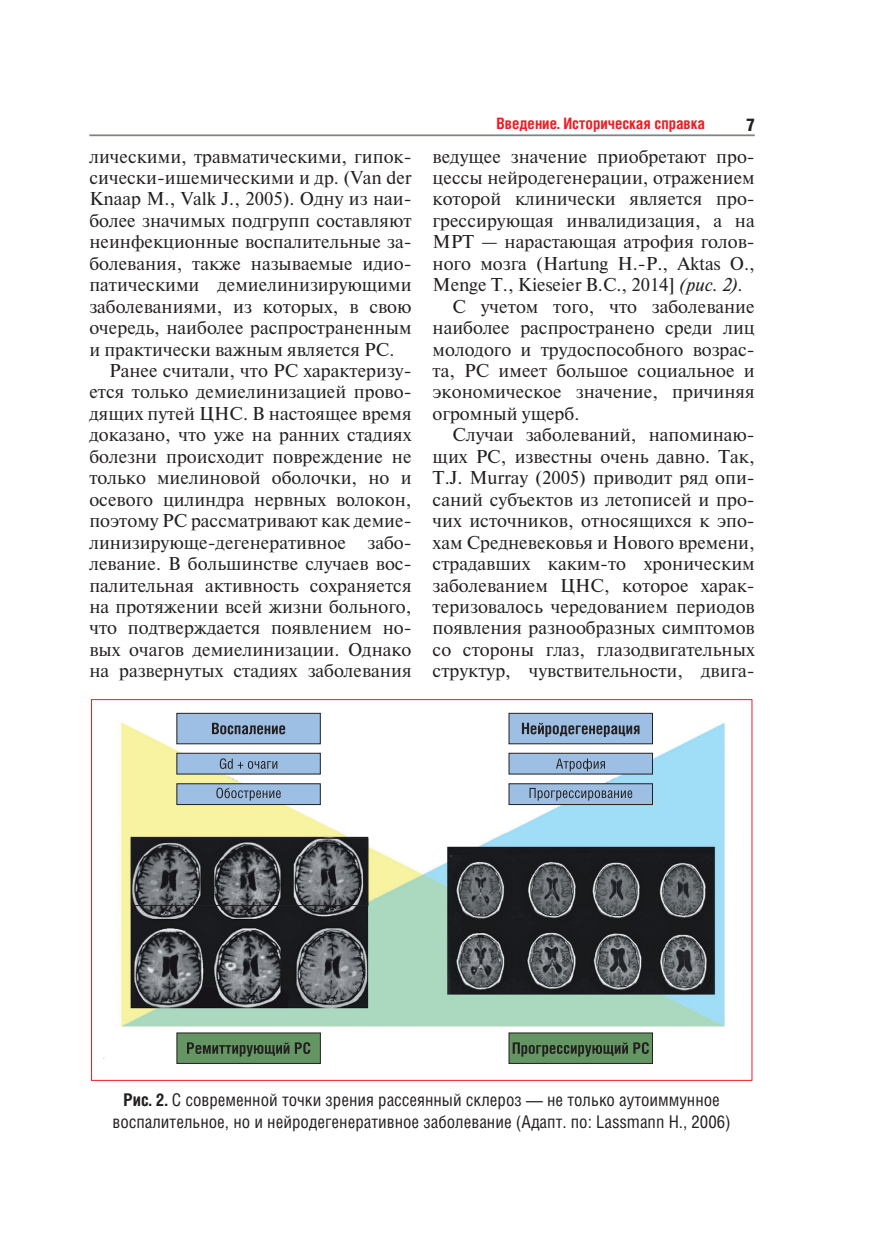
<style>
.page{position:relative;width:869px;height:1241px;background:#fff}
.page>*{position:absolute;margin:0;border:0;box-sizing:border-box;transform-origin:0 0}
.Основной_текст{font:17.5px/21.3px "Newton C";color:#231f20;text-align:justify}
.Рисунок-подпись{font:17.5px/21.3px "Helios Cond";color:#231f20;text-align:center}
.Колонцифра-2{font:900 17.5px "Helios Cond";color:#231f20}
.t1{font:700 15.75px "Helios Cond";color:#ee1d23}
.s1{font-style:italic}
.s2{font-weight:700}
</style>
<div class="page">
<hr style="left:89px;top:134px;width:665px;height:2px;background:#808285">
<img style="left:120px;top:712px;width:605px;height:346px">
<div style="left:131px;top:837px;width:237px;height:68px;border:1px solid #231f20"></div>
<div style="left:176px;top:712px;width:144px;height:32px;background:#9dbfe3;border:1px solid #231f20"></div>
<svg style="left:212px;top:722px;width:73px;height:12px"></svg>
<div style="left:176px;top:752px;width:144px;height:22px;background:#9dbfe3;border:1px solid #231f20"></div>
<div style="left:176px;top:783px;width:144px;height:22px;background:#9dbfe3;border:1px solid #231f20"></div>
<svg style="left:220px;top:758px;width:57px;height:10px"></svg>
<svg style="left:216px;top:787px;width:64px;height:13px"></svg>
<div style="left:508px;top:712px;width:144px;height:32px;background:#9dbfe3;border:1px solid #231f20"></div>
<svg style="left:521px;top:722px;width:118px;height:15px"></svg>
<div style="left:508px;top:752px;width:144px;height:22px;background:#9dbfe3;border:1px solid #231f20"></div>
<div style="left:508px;top:783px;width:144px;height:22px;background:#9dbfe3;border:1px solid #231f20"></div>
<svg style="left:556px;top:758px;width:48px;height:13px"></svg>
<svg style="left:529px;top:787px;width:103px;height:13px"></svg>
<div style="left:176px;top:1032px;width:145px;height:31px;background:#649663"></div>
<svg style="left:187px;top:1042px;width:102px;height:14px"></svg>
<svg style="left:295px;top:1042px;width:15px;height:11px"></svg>
<div style="left:508px;top:1032px;width:144px;height:31px;background:#649663"></div>
<svg style="left:512px;top:1042px;width:115px;height:14px"></svg>
<svg style="left:633px;top:1042px;width:15px;height:11px"></svg>
<p class="Основной_текст" style="left:89px;top:145px;width:323px">лическими, травматическими, гипок&shy;сически-ишемическими и др. (Van der Knaap M., Valk J., 2005). Одну из наи&shy;более значимых подгрупп составляют неинфекционные воспалительные за&shy;болевания, также называемые идио&shy;патическими демиелинизирующими заболеваниями, из которых, в свою очередь, наиболее распространенным и практически важным является PC.</p>
<p class="Основной_текст" style="left:89px;top:360px;width:323px;text-align:left;text-indent:20px">Ранее считали, что PC характеризу&shy;ется только демиелинизацией прово&shy;дящих путей ЦНС. В настоящее время доказано, что уже на ранних стадиях болезни происходит повреждение не только миелиновой оболочки, но и осевого цилиндра нервных волокон, поэтому PC рассматривают как демие&shy;линизирующе-дегенеративное забо&shy;левание. В большинстве случаев вос&shy;палительная активность сохраняется на протяжении всей жизни больного, что подтверждается появлением но&shy;вых очагов демиелинизации. Однако на развернутых стадиях заболевания</p>
<p class="t1" style="left:496px;top:114px;width:210px">Введение. Историческая справка</p>
<p class="Колонцифра-2" style="left:745px;top:115px;width:10px">7</p>
<p class="Основной_текст" style="left:432px;top:145px;width:323px">ведущее значение приобретают про&shy;цессы нейродегенерации, отражением которой клинически является про&shy;грессирующая инвалидизация, а на МРТ — нарастающая атрофия голов&shy;ного мозга (Hartung H.-P., Aktas O., Menge T., Kieseier B.C., 2014] <span class="s1">(рис. 2).</span></p>
<p class="Основной_текст" style="left:432px;top:296px;width:323px;text-indent:20px">С учетом того, что заболевание наиболее распространено среди лиц молодого и трудоспособного возрас&shy;та, РС имеет большое социальное и экономическое значение, причиняя огромный ущерб.</p>
<p class="Основной_текст" style="left:432px;top:424px;width:323px;text-indent:20px">Случаи заболеваний, напоминаю&shy;щих РС, известны очень давно. Так, Т.J. Murray (2005) приводит ряд опи&shy;саний субъектов из летописей и про&shy;чих источников, относящихся к эпо&shy;хам Средневековья и Нового времени, страдавших каким-то хроническим заболеванием ЦНС, которое харак&shy;теризовалось чередованием периодов появления разнообразных симптомов со стороны глаз, глазодвигательных структур, чувствительности, двига-</p>
<p class="Рисунок-подпись" style="left:112px;top:1088px;width:619px"><span class="s2">Рис. 2.</span> С современной точки зрения рассеянный склероз — не только аутоиммунное воспалительное, но и нейродегенеративное заболевание (Адапт. по: Lassmann H., 2006)</p>
</div>
